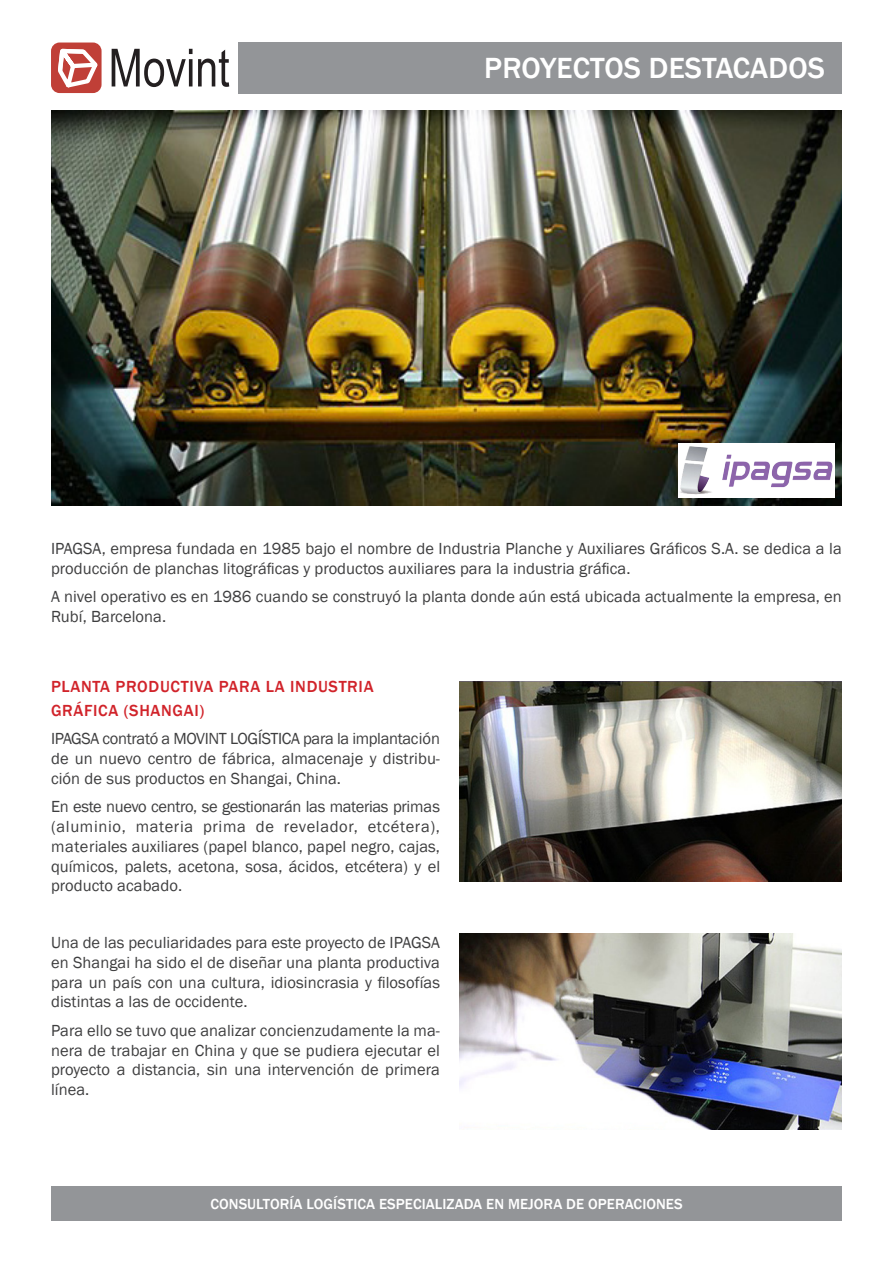
<style>
.page{position:relative;width:893px;height:1263px;background:#fff}
.page>*{position:absolute;margin:0;border:0;box-sizing:border-box;transform-origin:0 0}
.Ficha_Técnica_MOVINT{font:500 30px "Franklin Gothic";letter-spacing:.005em;color:#fff}
.Párrafo_MOVINT{font:16.5px/19.8px "Franklin Gothic";letter-spacing:.005em;color:#3e3e3f;text-align:justify}
.Párrafo_MOVINT-2{font:500 16.5px "Franklin Gothic";letter-spacing:.04em;color:#d1232a}
.Ficha_Técnica_MOVINT-2{font:500 15px "Franklin Gothic";letter-spacing:.005em;color:#fff}
</style>
<div class="page">
<div style="left:238px;top:42px;width:604px;height:51px;background:#939598"></div>
<div style="left:51px;top:1186px;width:791px;height:34px;background:#939598"></div>
<svg style="left:112px;top:49px;width:117px;height:38px"></svg>
<div style="left:51px;top:43px;width:51px;height:50px;background:#c03f37;border-radius:9px"></div>
<svg style="left:54px;top:42px;width:48px;height:48px"></svg>
<img style="left:51px;top:111px;width:791px;height:395px">
<img style="left:459px;top:681px;width:383px;height:200px">
<img style="left:459px;top:933px;width:383px;height:196px">
<div style="left:678px;top:444px;width:156px;height:54px;background:#fff"></div>
<img style="left:680px;top:447px;width:152px;height:48px">
<p class="Ficha_Técnica_MOVINT" style="left:484px;top:50px;width:342px">PROYECTOS DESTACADOS</p>
<p class="Párrafo_MOVINT" style="left:51px;top:539px;width:792px">IPAGSA, empresa fundada en 1985 bajo el nombre de Industria Planche y Auxiliares Gráficos S.A. se dedica a la producción de planchas litográficas y productos auxiliares para la industria gráfica.</p>
<p class="Párrafo_MOVINT" style="left:51px;top:587px;width:792px">A nivel operativo es en 1986 cuando se construyó la planta donde aún está ubicada actualmente la empresa, en<br>Rubí, Barcelona.</p>
<p class="Párrafo_MOVINT-2" style="left:51px;top:676px;width:324px">PLANTA PRODUCTIVA PARA LA INDUSTRIA</p>
<p class="Párrafo_MOVINT-2" style="left:51px;top:700px;width:155px">GRÁFICA (SHANGAI)</p>
<p class="Párrafo_MOVINT" style="left:51px;top:729px;width:391px">IPAGSA contrató a MOVINT LOGÍSTICA para la implantación de un nuevo centro de fábrica, almacenaje y distribu&shy;ción de sus productos en Shangai, China.</p>
<p class="Párrafo_MOVINT" style="left:51px;top:797px;width:391px">En este nuevo centro, se gestionarán las materias primas (aluminio, materia prima de revelador, etcétera), materiales auxiliares (papel blanco, papel negro, cajas, químicos, palets, acetona, sosa, ácidos, etcétera) y el producto acabado.</p>
<p class="Párrafo_MOVINT" style="left:51px;top:933px;width:391px">Una de las peculiaridades para este proyecto de IPAGSA en Shangai ha sido el de diseñar una planta productiva para un país con una cultura, idiosincrasia y filosofías distintas a las de occidente.</p>
<p class="Párrafo_MOVINT" style="left:51px;top:1021px;width:391px">Para ello se tuvo que analizar concienzudamente la ma&shy;nera de trabajar en China y que se pudiera ejecutar el proyecto a distancia, sin una intervención de primera línea.</p>
<p class="Ficha_Técnica_MOVINT-2" style="left:210px;top:1194px;width:474px">CONSULTORÍA LOGÍSTICA ESPECIALIZADA EN MEJORA DE OPERACIONES</p>
</div>
